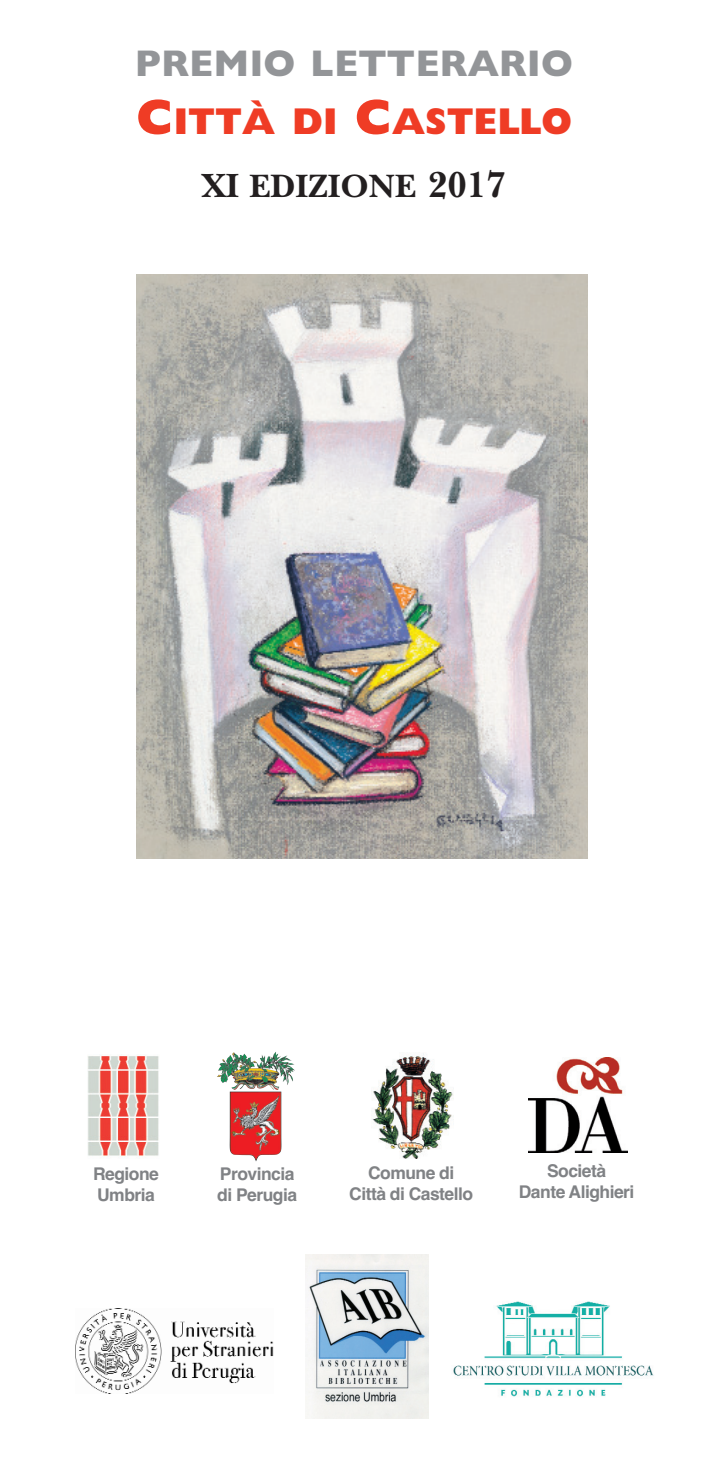
<style>
.page{position:relative;width:708px;height:1482px;background:#fff}
.page>*{position:absolute;margin:0;border:0;box-sizing:border-box;transform-origin:0 0}
.t1{font:700 37.5px/57.5px "Gill Sans";color:#939598}
.t2{font:700 33.75px "New Baskerville";color:#231f20}
.t3{font:700 17.5px/21px "Helvetica";letter-spacing:-.03em;color:#808285;text-align:center}
.s1{font-weight:800;font-size:50px;color:#ef3c25}
.s2{font-weight:800;color:#ef3c25}
.s3{font-size:35px}
.s4{font-size:37.5px}
</style>
<div class="page">
<img style="left:136px;top:274px;width:451px;height:584px">
<img style="left:372px;top:1053px;width:81px;height:105px">
<img style="left:220px;top:1052px;width:75px;height:38px">
<img style="left:87px;top:1056px;width:72px;height:101px">
<img style="left:75px;top:1308px;width:199px;height:85px">
<img style="left:529px;top:1057px;width:98px;height:95px">
<img style="left:306px;top:1254px;width:123px;height:164px">
<img style="left:453px;top:1301px;width:201px;height:96px">
<h1 class="t1" style="left:135px;top:39px;width:439px">PREMIO LETTERARIO<br><span class="s1">C</span><span class="s2">ITTÀ DI</span> <span class="s1">C</span><span class="s2">ASTELLO</span></h1>
<h2 class="t2" style="left:202px;top:174px;width:305px"><span class="s3">XI</span> EDIZIONE <span class="s4">2017</span></h2>
<p class="t3" style="left:93px;top:1165px;width:67px;text-align:left">Regione<br>Umbria</p>
<p class="t3" style="left:519px;top:1162px;width:117px">Società<br>Dante Alighieri</p>
<p class="t3" style="left:349px;top:1164px;width:125px">Comune di<br>Città di Castello</p>
<p class="t3" style="left:217px;top:1165px;width:81px;text-align:left">Provincia di Perugia</p>
</div>
